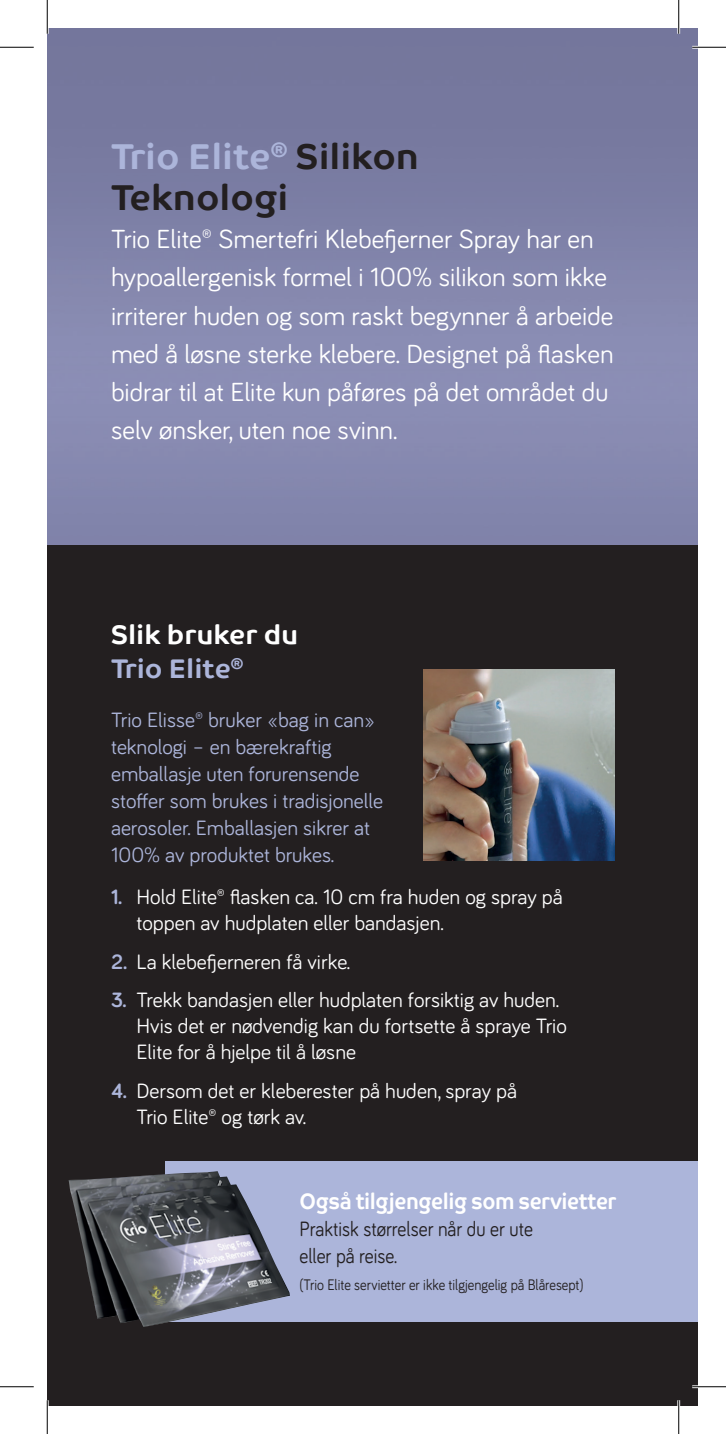
<style>
.page{position:relative;width:726px;height:1434px;background:#fff}
.page>*{position:absolute;margin:0;border:0;box-sizing:border-box;transform-origin:0 0}
.t1{font:700 36px/40.5px "Co Text";color:#231f20}
.t2{font:27px/38.2px "Bariol";color:#fff}
.t3{font:700 27px/33.8px "Co Text";color:#fff}
.t4{font:700 22.5px "Co Text";letter-spacing:-.02em;color:#fff;scale:.89 1}
.t5{font:21.38px/25.9px "Bariol";color:#fff}
.t6{font:21.38px/27px "Bariol";color:#acb5da}
.t7{font:21.38px/27px "Bariol";color:#231f20;scale:.89 1}
.t8{font:15.75px "Bariol";color:#231f20;scale:.89 1}
.s1{color:#acb5da}
.s2{font-weight:700;color:#acb5da}
</style>
<div class="page">
<div style="left:47px;top:542px;width:651px;height:864px;background:#231f20"></div>
<img style="left:47px;top:28px;width:651px;height:517px">
<div style="left:165px;top:1161px;width:533px;height:161px;background:#acb5da"></div>
<img style="left:424px;top:669px;width:191px;height:191px">
<img style="left:69px;top:1171px;width:221px;height:156px">
<hr style="left:692px;top:46px;width:34px;height:3px;background:#fff">
<hr style="left:692px;top:1385px;width:34px;height:3px;background:#fff">
<hr style="left:46px;top:0;width:3px;height:34px;background:#fff">
<hr style="left:46px;top:1400px;width:3px;height:34px;background:#fff">
<hr style="left:677px;top:0;width:3px;height:34px;background:#fff">
<hr style="left:677px;top:1400px;width:3px;height:34px;background:#fff">
<hr style="left:0;top:47px;width:34px;height:1px;background:#000">
<hr style="left:692px;top:47px;width:34px;height:1px;background:#000">
<hr style="left:0;top:1386px;width:34px;height:1px;background:#000">
<hr style="left:692px;top:1386px;width:34px;height:1px;background:#000">
<hr style="left:47px;top:0;width:1px;height:34px;background:#000">
<hr style="left:47px;top:1400px;width:1px;height:34px;background:#000">
<hr style="left:678px;top:0;width:1px;height:34px;background:#000">
<hr style="left:678px;top:1400px;width:1px;height:34px;background:#000">
<p class="t1" style="left:111px;top:137px;width:309px"><span class="s1">Trio Elite</span><sup>®</sup> Silikon<br>Teknologi</p>
<p class="t2" style="left:111px;top:219px;width:504px">Trio Elite® Smertefri Klebefjerner Spray har en hypoallergenisk formel i 100% silikon som ikke irriterer huden og som raskt begynner å arbeide med å løsne sterke klebere. Designet på flasken bidrar til at Elite kun påføres på det området du selv ønsker, uten noe svinn.</p>
<p class="t3" style="left:111px;top:618px;width:189px">Slik bruker du<br><span class="s1">Trio Elite</span><sup>®</sup></p>
<p class="t6" style="left:111px;top:706px;width:274px">Trio Elisse® bruker «bag in can» teknologi – en bærekraftig emballasje uten forurensende stoffer som brukes i tradisjonelle aerosoler. Emballasjen sikrer at<br>100% av produktet brukes.</p>
<p class="t5" style="left:137px;top:883px;width:428px;text-indent:-26px"><span class="s2">1.</span> Hold Elite® flasken ca. 10 cm fra huden og spray på toppen av hudplaten eller bandasjen.</p>
<p class="t5" style="left:111px;top:947px;width:241px"><span class="s2">2.</span> La klebefjerneren få virke.</p>
<p class="t5" style="left:137px;top:986px;width:432px;text-indent:-26px"><span class="s2">3.</span> Trekk bandasjen eller hudplaten forsiktig av huden.<br>Hvis det er nødvendig kan du fortsette å spraye Trio<br>Elite for å hjelpe til å løsne</p>
<p class="t5" style="left:137px;top:1076px;width:382px;text-indent:-26px"><span class="s2">4.</span> Dersom det er kleberester på huden, spray på<br>Trio Elite® og tørk av.</p>
<p class="t4" style="left:299px;top:1188px;width:358px">Også tilgjengelig som servietter</p>
<p class="t7" style="left:299px;top:1214px;width:264px">Praktisk størrelser når du er ute eller på reise.</p>
<p class="t8" style="left:299px;top:1274px;width:321px">(Trio Elite servietter er ikke tilgjengelig på Blåresept)</p>
</div>
